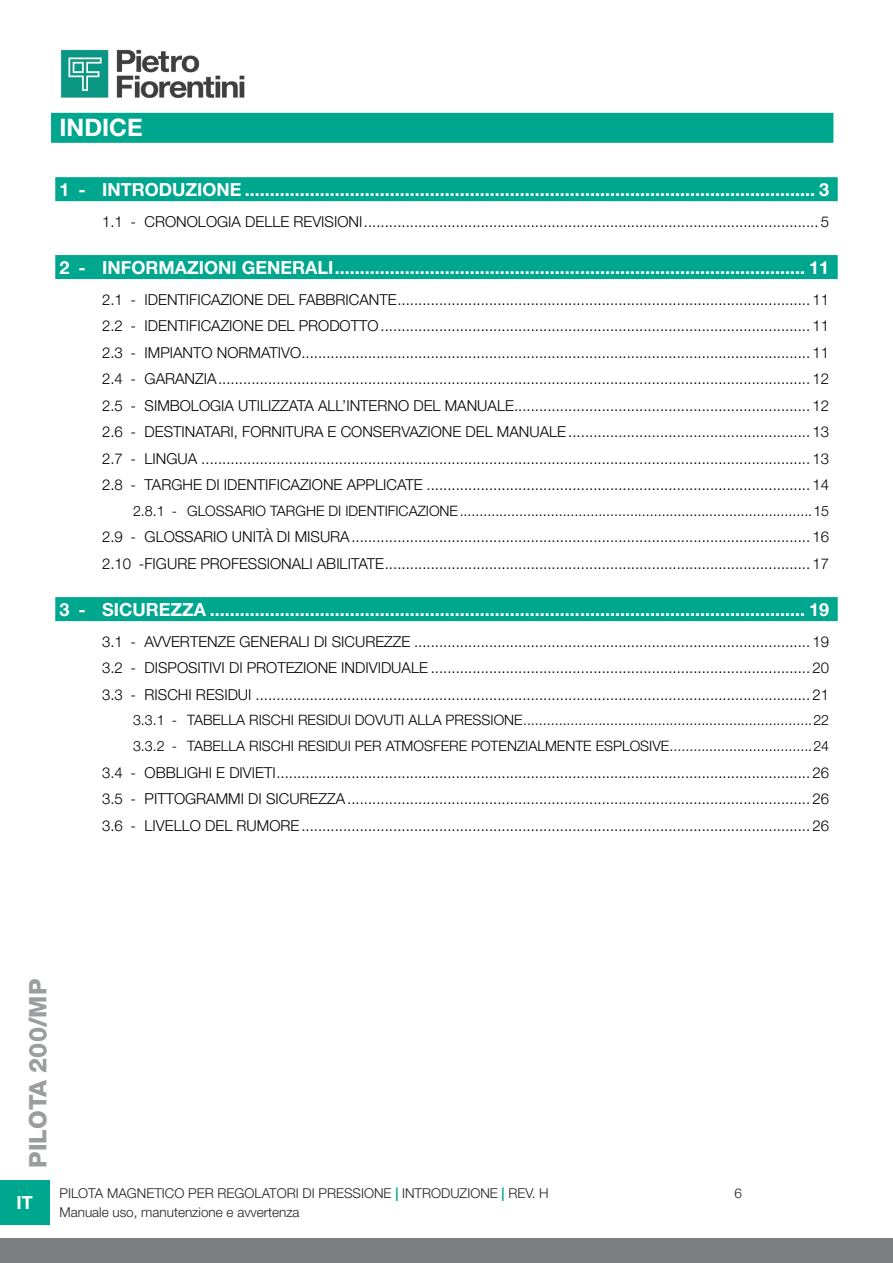
<style>
.page{position:relative;width:893px;height:1263px;background:#fff}
.page>*{position:absolute;margin:0;border:0;box-sizing:border-box;transform-origin:0 0}
.t1{font:800 24px "Helvetica Neue LT Pro";color:#9b9d9e}
.Indice{font:700 24px "Helvetica Neue LT Pro";color:#fff}
.t2{font:700 18px "Helvetica Neue LT Pro";color:#fff}
.t3{font:300 15px "Helvetica Neue LT Pro";color:#000}
.t4{font:300 14.25px "Helvetica Neue LT Pro";color:#000}
.t5{font:300 13.5px "Helvetica Neue LT Pro";color:#231f20}
.s1{font-weight:700;color:#00a78f}
</style>
<div class="page">
<div style="left:0;top:1238px;width:893px;height:25px;background:#7c7f80"></div>
<div style="left:0;top:1180px;width:50px;height:45px;background:#00a78f"></div>
<img style="left:60px;top:49px;width:185px;height:49px">
<div style="left:51px;top:113px;width:782px;height:30px;background:#00a78f"></div>
<div style="left:55px;top:177px;width:783px;height:24px;background:#00a78f"></div>
<div style="left:55px;top:255px;width:783px;height:24px;background:#00a78f"></div>
<div style="left:55px;top:597px;width:783px;height:24px;background:#00a78f"></div>
<p class="Indice" style="left:60px;top:113px;width:85px">INDICE</p>
<p class="t2" style="left:60px;top:179px;width:771px">1 - INTRODUZIONE .................................................................................................................. 3</p>
<p class="t3" style="left:102px;top:212px;width:729px">1.1 - CRONOLOGIA DELLE REVISIONI............................................................................................................. 5</p>
<p class="t2" style="left:60px;top:256px;width:771px">2 - INFORMAZIONI GENERALI.............................................................................................. 11</p>
<p class="t3" style="left:102px;top:290px;width:729px">2.1 - IDENTIFICAZIONE DEL FABBRICANTE................................................................................................... 11</p>
<p class="t3" style="left:102px;top:317px;width:729px">2.2 - IDENTIFICAZIONE DEL PRODOTTO....................................................................................................... 11</p>
<p class="t3" style="left:102px;top:343px;width:729px">2.3 - IMPIANTO NORMATIVO.......................................................................................................................... 11</p>
<p class="t3" style="left:102px;top:370px;width:729px">2.4 - GARANZIA.............................................................................................................................................. 12</p>
<p class="t3" style="left:102px;top:396px;width:729px">2.5 - SIMBOLOGIA UTILIZZATA ALL’INTERNO DEL MANUALE....................................................................... 12</p>
<p class="t3" style="left:102px;top:423px;width:729px">2.6 - DESTINATARI, FORNITURA E CONSERVAZIONE DEL MANUALE.......................................................... 13</p>
<p class="t3" style="left:102px;top:449px;width:729px">2.7 - LINGUA .................................................................................................................................................. 13</p>
<p class="t3" style="left:102px;top:476px;width:729px">2.8 - TARGHE DI IDENTIFICAZIONE APPLICATE ............................................................................................ 14</p>
<p class="t4" style="left:133px;top:502px;width:698px">2.8.1 - GLOSSARIO TARGHE DI IDENTIFICAZIONE.........................................................................................15</p>
<p class="t3" style="left:102px;top:528px;width:729px">2.9 - GLOSSARIO UNITÀ DI MISURA.............................................................................................................. 16</p>
<p class="t3" style="left:102px;top:554px;width:729px">2.10 -FIGURE PROFESSIONALI ABILITATE...................................................................................................... 17</p>
<p class="t2" style="left:60px;top:598px;width:771px">3 - SICUREZZA ....................................................................................................................... 19</p>
<p class="t3" style="left:102px;top:632px;width:729px">3.1 - AVVERTENZE GENERALI DI SICUREZZE ............................................................................................... 19</p>
<p class="t3" style="left:102px;top:659px;width:729px">3.2 - DISPOSITIVI DI PROTEZIONE INDIVIDUALE ........................................................................................... 20</p>
<p class="t3" style="left:102px;top:685px;width:729px">3.3 - RISCHI RESIDUI ..................................................................................................................................... 21</p>
<p class="t4" style="left:133px;top:712px;width:698px">3.3.1 - TABELLA RISCHI RESIDUI DOVUTI ALLA PRESSIONE.........................................................................22</p>
<p class="t4" style="left:133px;top:737px;width:698px">3.3.2 - TABELLA RISCHI RESIDUI PER ATMOSFERE POTENZIALMENTE ESPLOSIVE....................................24</p>
<p class="t3" style="left:102px;top:763px;width:729px">3.4 - OBBLIGHI E DIVIETI................................................................................................................................ 26</p>
<p class="t3" style="left:102px;top:789px;width:729px">3.5 - PITTOGRAMMI DI SICUREZZA............................................................................................................... 26</p>
<p class="t3" style="left:102px;top:816px;width:729px">3.6 - LIVELLO DEL RUMORE.......................................................................................................................... 26</p>
<h1 class="t1" style="left:24px;top:1168px;width:190px;rotate:-90deg">PILOTA 200/MP</h1>
<p class="t2" style="left:17px;top:1191px;width:18px">IT</p>
<p class="t5" style="left:60px;top:1185px;width:491px">PILOTA MAGNETICO PER REGOLATORI DI PRESSIONE <span class="s1">|</span> INTRODUZIONE <span class="s1">|</span> REV. H</p>
<p class="t5" style="left:60px;top:1204px;width:242px">Manuale uso, manutenzione e avvertenza</p>
<p class="t5" style="left:734px;top:1185px;width:9px">6</p>
</div>
